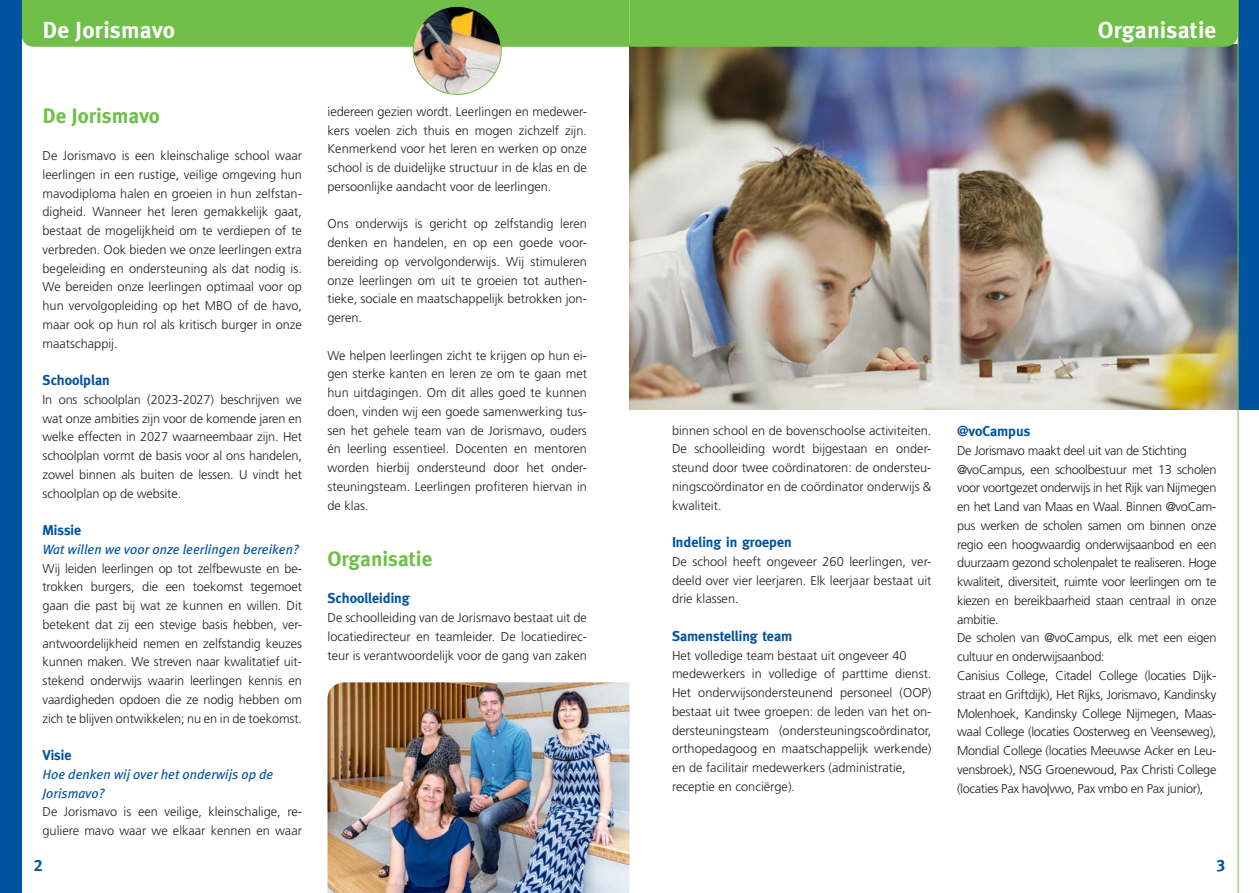
<style>
.page{position:relative;width:1259px;height:893px;background:#fff}
.page>*{position:absolute;margin:0;border:0;box-sizing:border-box;transform-origin:0 0}
.t1{font:700 23.25px "Meta Plus";letter-spacing:.01em;color:#fff}
.t2{font:700 21px "Meta Plus";color:#6fbf49}
.t3{font:16.5px "Meta Plus Bold Caps";color:#0153a0}
.t4{font:700 14.25px "Meta";color:#0153a0}
.t5{font:italic 13.5px/18.8px "Meta Plus";color:#0153a0}
.t6{font:300 12.75px/18.8px "Frutiger";letter-spacing:-.01em;color:#231f20;text-align:justify}
</style>
<div class="page">
<img style="left:629px;top:47px;width:608px;height:362px">
<div style="left:21px;top:0;width:1216px;height:47px;background:#6fbf49"></div>
<div style="left:0;top:0;width:21px;height:893px;background:#0153a0"></div>
<div style="left:1238px;top:0;width:21px;height:409px;background:#0153a0"></div>
<img style="left:327px;top:682px;width:302px;height:211px">
<img style="left:413px;top:6px;width:88px;height:88px;border-radius:44px">
<hr style="left:1237px;top:0;width:1px;height:893px;background:#6fbf49">
<h1 class="t1" style="left:43px;top:16px;width:134px">De Jorismavo</h1>
<h2 class="t2" style="left:43px;top:103px;width:119px">De Jorismavo</h2>
<p class="t6" style="left:43px;top:147px;width:261px">De Jorismavo is een kleinschalige school waar leerlingen in een rustige, veilige omgeving hun mavodiploma halen en groeien in hun zelfstan&shy;digheid. Wanneer het leren gemakkelijk gaat, bestaat de mogelijkheid om te verdiepen of te verbreden. Ook bieden we onze leerlingen extra begeleiding en ondersteuning als dat nodig is.<br>We bereiden onze leerlingen optimaal voor op hun vervolgopleiding op het MBO of de havo, maar ook op hun rol als kritisch burger in onze maatschappij.</p>
<p class="t4" style="left:43px;top:372px;width:69px">Schoolplan</p>
<p class="t6" style="left:43px;top:390px;width:261px">In ons schoolplan (2023-2027) beschrijven we wat onze ambities zijn voor de komende jaren en welke effecten in 2027 waarneembaar zijn. Het schoolplan vormt de basis voor al ons handelen, zowel binnen als buiten de lessen. U vindt het schoolplan op de website.</p>
<p class="t4" style="left:43px;top:522px;width:40px">Missie</p>
<p class="t5" style="left:43px;top:540px;width:257px">Wat willen we voor onze leerlingen bereiken?</p>
<p class="t6" style="left:43px;top:559px;width:261px">Wij leiden leerlingen op tot zelfbewuste en be&shy;trokken burgers, die een toekomst tegemoet gaan die past bij wat ze kunnen en willen. Dit betekent dat zij een stevige basis hebben, ver&shy;antwoordelijkheid nemen en zelfstandig keuzes kunnen maken. We streven naar kwalitatief uit&shy;stekend onderwijs waarin leerlingen kennis en vaardigheden opdoen die ze nodig hebben om zich te blijven ontwikkelen; nu en in de toekomst.</p>
<p class="t4" style="left:43px;top:747px;width:31px">Visie</p>
<p class="t5" style="left:43px;top:765px;width:232px">Hoe denken wij over het onderwijs op de<br>Jorismavo?</p>
<p class="t6" style="left:43px;top:803px;width:261px">De Jorismavo is een veilige, kleinschalige, re&shy;guliere mavo waar we elkaar kennen en waar</p>
<p class="t6" style="left:327px;top:102px;width:261px">iedereen gezien wordt. Leerlingen en medewer&shy;kers voelen zich thuis en mogen zichzelf zijn.<br>Kenmerkend voor het leren en werken op onze school is de duidelijke structuur in de klas en de persoonlijke aandacht voor de leerlingen.</p>
<p class="t6" style="left:327px;top:215px;width:261px">Ons onderwijs is gericht op zelfstandig leren denken en handelen, en op een goede voor&shy;bereiding op vervolgonderwijs. Wij stimuleren onze leerlingen om uit te groeien tot authen&shy;tieke, sociale en maatschappelijk betrokken jon&shy;geren.</p>
<p class="t6" style="left:327px;top:346px;width:261px">We helpen leerlingen zicht te krijgen op hun ei&shy;gen sterke kanten en leren ze om te gaan met hun uitdagingen. Om dit alles goed te kunnen doen, vinden wij een goede samenwerking tus&shy;sen het gehele team van de Jorismavo, ouders én leerling essentieel. Docenten en mentoren worden hierbij ondersteund door het onder&shy;steuningsteam. Leerlingen profiteren hiervan in de klas.</p>
<h2 class="t2" style="left:327px;top:546px;width:106px">Organisatie</h2>
<p class="t4" style="left:327px;top:590px;width:84px">Schoolleiding</p>
<p class="t6" style="left:327px;top:609px;width:261px">De schoolleiding van de Jorismavo bestaat uit de locatiedirecteur en teamleider. De locatiedirec&shy;teur is verantwoordelijk voor de gang van zaken</p>
<h1 class="t1" style="left:1098px;top:16px;width:120px">Organisatie</h1>
<p class="t6" style="left:672px;top:421px;width:261px">binnen school en de bovenschoolse activiteiten.<br>De schoolleiding wordt bijgestaan en onder&shy;steund door twee coördinatoren: de ondersteu&shy;ningscoördinator en de coördinator onderwijs &amp; kwaliteit.</p>
<p class="t4" style="left:672px;top:534px;width:121px">Indeling in groepen</p>
<p class="t6" style="left:672px;top:552px;width:261px">De school heeft ongeveer 260 leerlingen, ver&shy;deeld over vier leerjaren. Elk leerjaar bestaat uit drie klassen.</p>
<p class="t4" style="left:672px;top:628px;width:122px">Samenstelling team</p>
<p class="t6" style="left:672px;top:646px;width:261px;text-align:left">Het volledige team bestaat uit ongeveer 40 medewerkers in volledige of parttime dienst.<br>Het onderwijsondersteunend personeel (OOP) bestaat uit twee groepen: de leden van het on&shy;dersteuningsteam (ondersteuningscoördinator, orthopedagoog en maatschappelijk werkende) en de facilitair medewerkers (administratie, receptie en conciërge).</p>
<p class="t4" style="left:957px;top:423px;width:75px">@voCampus</p>
<p class="t6" style="left:957px;top:441px;width:261px;text-align:left">De Jorismavo maakt deel uit van de Stichting @voCampus, een schoolbestuur met 13 scholen voor voortgezet onderwijs in het Rijk van Nijmegen en het Land van Maas en Waal. Binnen @voCam&shy;pus werken de scholen samen om binnen onze regio een hoogwaardig onderwijsaanbod en een duurzaam gezond scholenpalet te realiseren. Hoge kwaliteit, diversiteit, ruimte voor leerlingen om te kiezen en bereikbaarheid staan centraal in onze ambitie.<br>De scholen van @voCampus, elk met een eigen cultuur en onderwijsaanbod:<br>Canisius College, Citadel College (locaties Dijk&shy;straat en Griftdijk), Het Rijks, Jorismavo, Kandinsky Molenhoek, Kandinsky College Nijmegen, Maas&shy;waal College (locaties Oosterweg en Veenseweg), Mondial College (locaties Meeuwse Acker en Leu&shy;vensbroek), NSG Groenewoud, Pax Christi College (locaties Pax havo|vwo, Pax vmbo en Pax junior),</p>
<p class="t3" style="left:34px;top:855px;width:10px">2</p>
<p class="t3" style="left:1216px;top:855px;width:10px">3</p>
</div>
